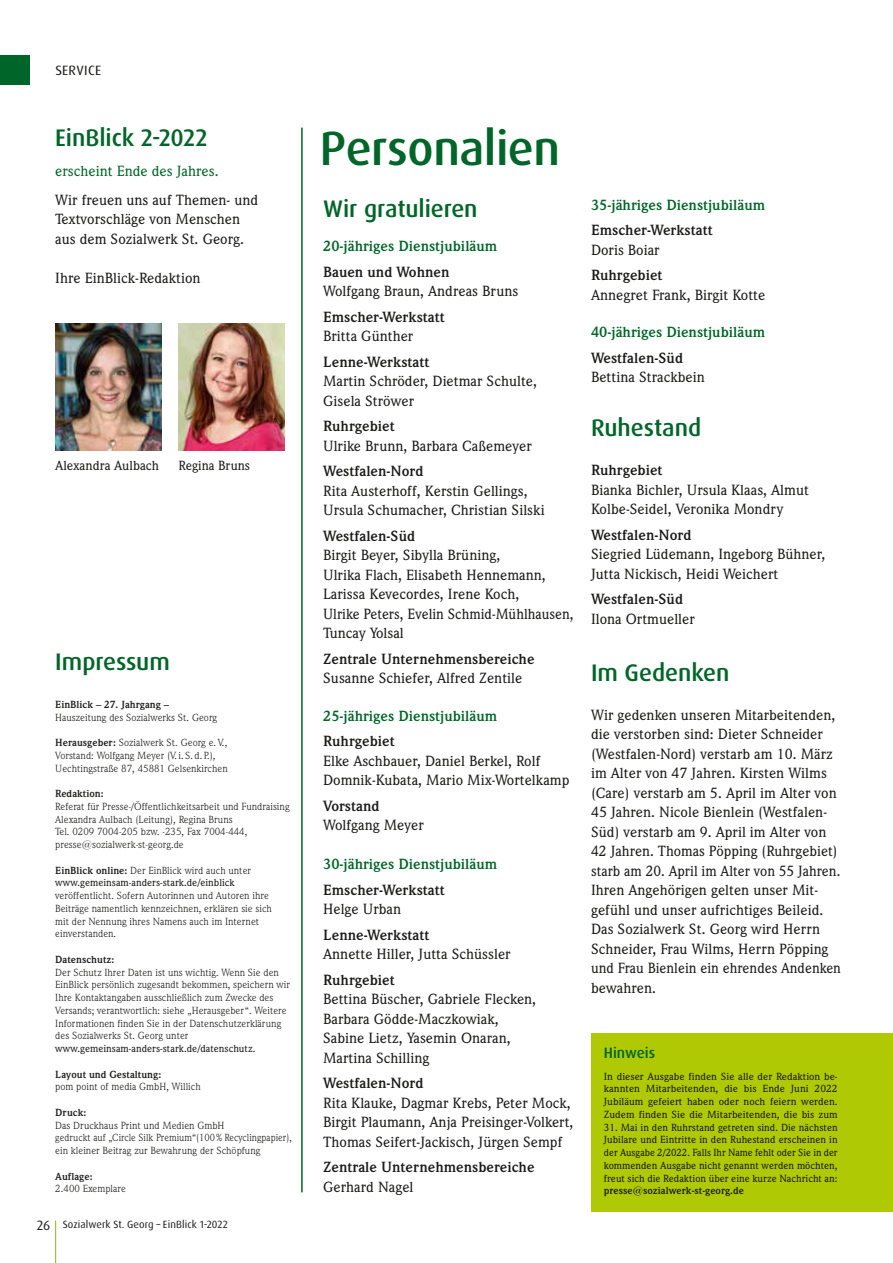
<style>
.page{position:relative;width:893px;height:1263px;background:#fff}
.page>*{position:absolute;margin:0;border:0;box-sizing:border-box;transform-origin:0 0}
.t1{font:500 48px "Dax Pro";letter-spacing:-.01em;color:#006528}
.t2{font:500 24px "Dax Pro";letter-spacing:-.005em;color:#006528}
.t3{font:500 15px/19.5px "Weidemann IT Cby BT";color:#1a1a18}
.t4{font:700 15px "Weidemann IT Cby BT";color:#1a1a18}
.t5{font:700 15px "Weidemann IT Cby BT";color:#006528}
.t6{font:500 15px "Weidemann IT Cby BT";color:#006528}
.t7{font:500 15px "Dax Pro";color:#006528}
.t8{font:500 13.5px "Weidemann IT Cby BT";color:#1a1a18}
.t9{font:13.5px "Dax Pro";letter-spacing:.02em;color:#1a1a18}
.t10{font:10.5px/12.8px "Weidemann IT Cby BT";color:#1a1a18}
.t11{font:500 10.5px/12.8px "Weidemann IT Cby BT";color:#1a1a18;text-align:justify}
.t12{font:700 10.5px "Weidemann IT Cby BT";color:#1a1a18}
.t13{font:10.5px "Dax Pro";letter-spacing:.01em;color:#1a1a18}
.s1{font-weight:700}
.s2{font-weight:400}
.s3{font-size:13.5px}
</style>
<div class="page">
<div style="left:0;top:55px;width:30px;height:30px;background:#006528"></div>
<hr style="left:55px;top:1220px;width:1px;height:43px;background:#95b41f">
<div style="left:591px;top:1033px;width:302px;height:179px;background:#afca05"></div>
<img style="left:55px;top:323px;width:107px;height:128px">
<img style="left:179px;top:323px;width:106px;height:128px">
<hr style="left:892px;top:1212px;width:1px;height:51px;background:#006528">
<hr style="left:301px;top:128px;width:2px;height:1064px;background:#006528">
<hr style="left:892px;top:627px;width:1px;height:175px;background:#afca05">
<p class="t9" style="left:55px;top:61px;width:47px">SERVICE</p>
<h2 class="t2" style="left:55px;top:123px;width:154px">EinBlick 2-2022</h2>
<p class="t6" style="left:55px;top:161px;width:165px">erscheint Ende des Jahres.</p>
<p class="t3" style="left:55px;top:190px;width:204px">Wir freuen uns auf Themen- und<br>Textvorschläge von Menschen aus dem Sozialwerk St. Georg.</p>
<p class="t3" style="left:55px;top:268px;width:147px">Ihre EinBlick-Redaktion</p>
<p class="t8" style="left:55px;top:457px;width:105px">Alexandra Aulbach</p>
<p class="t8" style="left:179px;top:457px;width:73px">Regina Bruns</p>
<h2 class="t2" style="left:55px;top:646px;width:116px">Impressum</h2>
<p class="t12" style="left:55px;top:698px;width:115px">EinBlick – 27. Jahrgang –</p>
<p class="t10" style="left:55px;top:710px;width:163px">Hauszeitung des Sozialwerks St. Georg</p>
<p class="t10" style="left:55px;top:736px;width:174px"><span class="s1">Herausgeber:</span> Sozialwerk St. Georg e.V.,<br>Vorstand: Wolfgang Meyer (V.i.S. d. P.),<br>Uechtingstraße 87, 45881 Gelsenkirchen</p>
<p class="t12" style="left:55px;top:787px;width:50px">Redaktion:</p>
<p class="t10" style="left:55px;top:800px;width:236px">Referat für Presse-/Öffentlichkeitsarbeit und Fundraising Alexandra Aulbach (Leitung), Regina Bruns<br>Tel. 0209 7004-205 bzw. -235, Fax 7004-444, presse@sozialwerk-st-georg.de</p>
<p class="t11" style="left:55px;top:863px;width:197px"><span class="s1">EinBlick online:</span> <span class="s2">Der EinBlick wird auch unter </span>www.gemeinsam-anders-stark.de/einblick</p>
<p class="t10" style="left:55px;top:889px;width:218px">veröffentlicht. Sofern Autorinnen und Autoren ihre Beiträge namentlich kennzeichnen, erklären sie sich mit der Nennung ihres Namens auch im Internet einverstanden.</p>
<p class="t12" style="left:55px;top:953px;width:61px">Datenschutz:</p>
<p class="t10" style="left:55px;top:965px;width:236px">Der Schutz Ihrer Daten ist uns wichtig. Wenn Sie den EinBlick persönlich zugesandt bekommen, speichern wir Ihre Kontaktangaben ausschließlich zum Zwecke des Versands; verantwortlich: siehe „Herausgeber“. Weitere Informationen finden Sie in der Datenschutzerklärung des Sozialwerks St. Georg unter</p>
<p class="t11" style="left:55px;top:1042px;width:202px">www.gemeinsam-anders-stark.de/datenschutz.</p>
<p class="t12" style="left:55px;top:1067px;width:108px">Layout und Gestaltung:</p>
<p class="t10" style="left:55px;top:1080px;width:147px">pom point of media GmbH, Willich</p>
<p class="t12" style="left:55px;top:1106px;width:33px">Druck:</p>
<p class="t10" style="left:55px;top:1118px;width:238px">Das Druckhaus Print und Medien GmbH<br>gedruckt auf „Circle Silk Premium“(100% Recyclingpapier), ein kleiner Beitrag zur Bewahrung der Schöpfung</p>
<p class="t12" style="left:55px;top:1169px;width:39px">Auflage:</p>
<p class="t10" style="left:55px;top:1182px;width:72px">2.400 Exemplare</p>
<p class="t13" style="left:37px;top:1217px;width:193px"><span class="s3">26</span> Sozialwerk St. Georg – EinBlick 1-2022</p>
<h1 class="t1" style="left:320px;top:118px;width:242px">Personalien</h1>
<h2 class="t2" style="left:323px;top:193px;width:156px">Wir gratulieren</h2>
<p class="t5" style="left:323px;top:237px;width:176px">20-jähriges Dienstjubiläum</p>
<p class="t4" style="left:323px;top:262px;width:128px">Bauen und Wohnen</p>
<p class="t3" style="left:323px;top:281px;width:197px">Wolfgang Braun, Andreas Bruns</p>
<p class="t4" style="left:323px;top:307px;width:123px">Emscher-Werkstatt</p>
<p class="t3" style="left:323px;top:326px;width:92px">Britta Günther</p>
<p class="t4" style="left:323px;top:352px;width:108px">Lenne-Werkstatt</p>
<p class="t3" style="left:323px;top:371px;width:215px">Martin Schröder, Dietmar Schulte,<br>Gisela Ströwer</p>
<p class="t4" style="left:323px;top:417px;width:73px">Ruhrgebiet</p>
<p class="t3" style="left:323px;top:435px;width:210px">Ulrike Brunn, Barbara Caßemeyer</p>
<p class="t4" style="left:323px;top:462px;width:102px">Westfalen-Nord</p>
<p class="t3" style="left:323px;top:480px;width:223px">Rita Austerhoff, Kerstin Gellings,<br>Ursula Schumacher, Christian Silski</p>
<p class="t4" style="left:323px;top:526px;width:94px">Westfalen-Süd</p>
<p class="t3" style="left:323px;top:545px;width:252px">Birgit Beyer, Sibylla Brüning,<br>Ulrika Flach, Elisabeth Hennemann,<br>Larissa Kevecordes, Irene Koch,<br>Ulrike Peters, Evelin Schmid-Mühlhausen,<br>Tuncay Yolsal</p>
<p class="t4" style="left:323px;top:649px;width:213px">Zentrale Unternehmensbereiche</p>
<p class="t3" style="left:323px;top:668px;width:201px">Susanne Schiefer, Alfred Zentile</p>
<p class="t5" style="left:323px;top:706px;width:176px">25-jähriges Dienstjubiläum</p>
<p class="t4" style="left:323px;top:732px;width:73px">Ruhrgebiet</p>
<p class="t3" style="left:323px;top:750px;width:248px">Elke Aschbauer, Daniel Berkel, Rolf<br>Domnik-Kubata, Mario Mix-Wortelkamp</p>
<p class="t4" style="left:323px;top:796px;width:58px">Vorstand</p>
<p class="t3" style="left:323px;top:815px;width:102px">Wolfgang Meyer</p>
<p class="t5" style="left:323px;top:855px;width:176px">30-jähriges Dienstjubiläum</p>
<p class="t4" style="left:323px;top:880px;width:123px">Emscher-Werkstatt</p>
<p class="t3" style="left:323px;top:899px;width:80px">Helge Urban</p>
<p class="t4" style="left:323px;top:925px;width:108px">Lenne-Werkstatt</p>
<p class="t3" style="left:323px;top:944px;width:189px">Annette Hiller, Jutta Schüssler</p>
<p class="t4" style="left:323px;top:970px;width:73px">Ruhrgebiet</p>
<p class="t3" style="left:323px;top:989px;width:215px">Bettina Büscher, Gabriele Flecken,<br>Barbara Gödde-Maczkowiak,<br>Sabine Lietz, Yasemin Onaran,<br>Martina Schilling</p>
<p class="t4" style="left:323px;top:1074px;width:102px">Westfalen-Nord</p>
<p class="t3" style="left:323px;top:1092px;width:252px">Rita Klauke, Dagmar Krebs, Peter Mock,<br>Birgit Plaumann, Anja Preisinger-Volkert,<br>Thomas Seifert-Jackisch, Jürgen Sempf</p>
<p class="t4" style="left:323px;top:1158px;width:213px">Zentrale Unternehmensbereiche</p>
<p class="t3" style="left:323px;top:1176px;width:92px">Gerhard Nagel</p>
<p class="t5" style="left:591px;top:195px;width:176px">35-jähriges Dienstjubiläum</p>
<p class="t4" style="left:591px;top:221px;width:123px">Emscher-Werkstatt</p>
<p class="t3" style="left:591px;top:240px;width:70px">Doris Boiar</p>
<p class="t4" style="left:591px;top:266px;width:73px">Ruhrgebiet</p>
<p class="t3" style="left:591px;top:285px;width:176px">Annegret Frank, Birgit Kotte</p>
<p class="t5" style="left:591px;top:323px;width:176px">40-jähriges Dienstjubiläum</p>
<p class="t4" style="left:591px;top:348px;width:94px">Westfalen-Süd</p>
<p class="t3" style="left:591px;top:367px;width:115px">Bettina Strackbein</p>
<h2 class="t2" style="left:591px;top:412px;width:112px">Ruhestand</h2>
<p class="t4" style="left:591px;top:461px;width:73px">Ruhrgebiet</p>
<p class="t3" style="left:591px;top:480px;width:219px">Bianka Bichler, Ursula Klaas, Almut<br>Kolbe-Seidel, Veronika Mondry</p>
<p class="t4" style="left:591px;top:525px;width:102px">Westfalen-Nord</p>
<p class="t3" style="left:591px;top:544px;width:236px">Siegried Lüdemann, Ingeborg Bühner,<br>Jutta Nickisch, Heidi Weichert</p>
<p class="t4" style="left:591px;top:590px;width:94px">Westfalen-Süd</p>
<p class="t3" style="left:591px;top:609px;width:105px">Ilona Ortmueller</p>
<h2 class="t2" style="left:591px;top:657px;width:140px">Im Gedenken</h2>
<p class="t3" style="left:591px;top:705px;width:251px">Wir gedenken unseren Mitarbeitenden, die verstorben sind: Dieter Schneider (Westfalen-Nord) verstarb am 10. März im Alter von 47 Jahren. Kirsten Wilms (Care) verstarb am 5. April im Alter von 45 Jahren. Nicole Bienlein (Westfalen-Süd) verstarb am 9. April im Alter von 42 Jahren. Thomas Pöpping (Ruhrgebiet) starb am 20. April im Alter von 55 Jahren.<br>Ihren Angehörigen gelten unser Mit&shy;gefühl und unser aufrichtiges Beileid.<br>Das Sozialwerk St. Georg wird Herrn Schneider, Frau Wilms, Herrn Pöpping und Frau Bienlein ein ehrendes Andenken bewahren.</p>
<p class="t7" style="left:604px;top:1043px;width:53px">Hinweis</p>
<p class="t11" style="left:604px;top:1069px;width:235px">In dieser Ausgabe finden Sie alle der Redaktion be&shy;kannten Mitarbeitenden, die bis Ende Juni 2022<br>Jubiläum gefeiert haben oder noch feiern werden.<br>Zudem finden Sie die Mitarbeitenden, die bis zum</p>
<p class="t11" style="left:604px;top:1120px;width:235px">31. Mai in den Ruhrstand getreten sind. Die nächsten Jubilare und Eintritte in den Ruhestand erscheinen in der Ausgabe 2/2022. Falls Ihr Name fehlt oder Sie in der kommenden Ausgabe nicht genannt werden möchten, freut sich die Redaktion über eine kurze Nachricht an:</p>
<p class="t12" style="left:604px;top:1184px;width:142px">presse@sozialwerk-st-georg.de</p>
</div>
